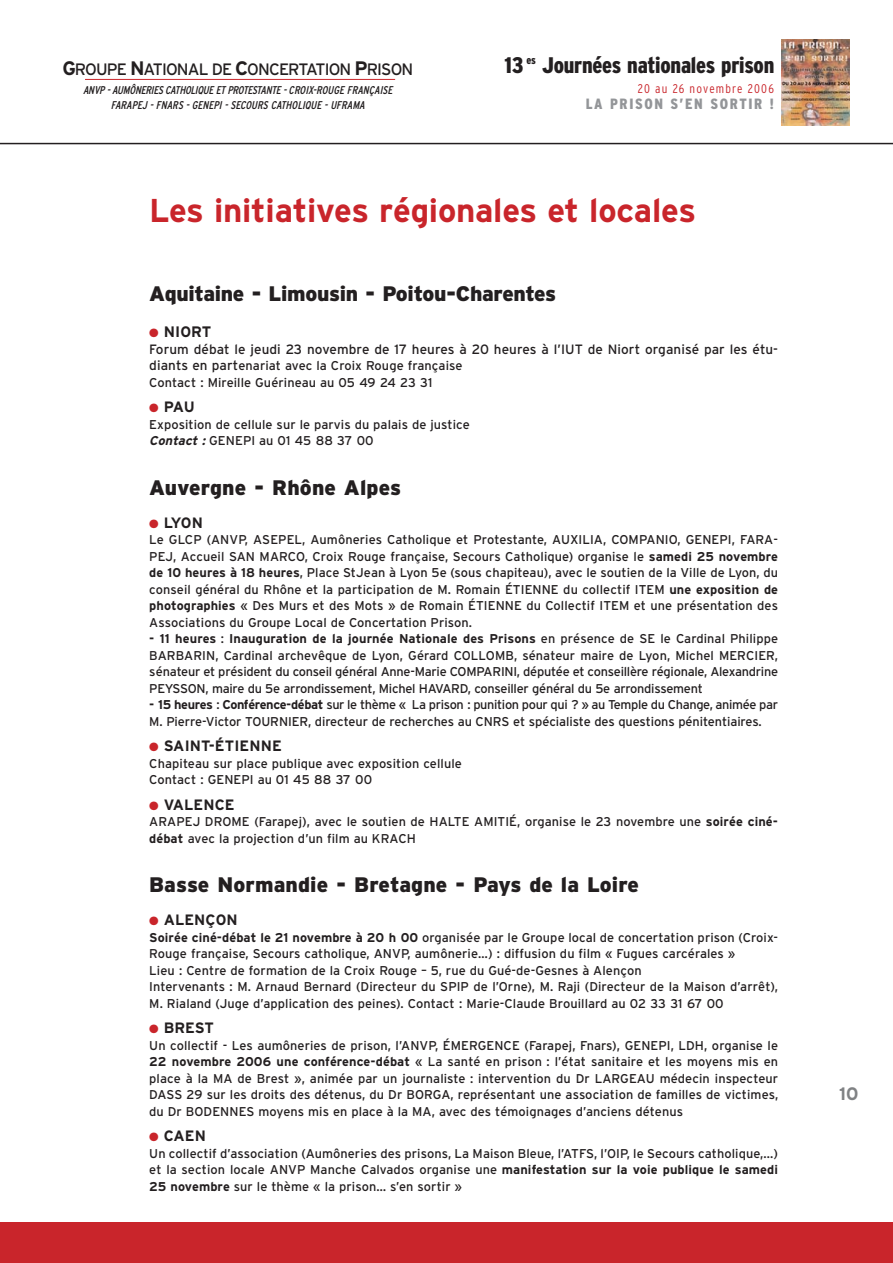
<style>
.page{position:relative;width:893px;height:1263px;background:#fff}
.page>*{position:absolute;margin:0;border:0;box-sizing:border-box;transform-origin:0 0}
.t1{font:700 33px "Interstate";letter-spacing:-.005em;color:#c9252b}
.t2{font:900 condensed 22.5px "Interstate";letter-spacing:-.01em;color:#231f20}
.t3{font:900 21px "Interstate";letter-spacing:-.01em;color:#231f20}
.t4{font:700 18px "Interstate";color:#808284}
.t5{font:16.5px "Interstate";letter-spacing:-.055em;color:#231f20}
.t6{font:700 15.15px "Interstate";letter-spacing:.005em;color:#231f20}
.t7{font:700 15px "Interstate";letter-spacing:.005em;color:#231f20}
.t8{font:900 condensed 14.85px "Interstate";letter-spacing:.11em;color:#939598}
.t9{font:13.5px "Interstate";letter-spacing:.005em;color:#231f20}
.t10{font:12.75px/16.5px "Interstate";letter-spacing:.005em;color:#231f20}
.t11{font:12.75px/16.5px "Interstate";letter-spacing:-.015em;color:#231f20}
.t12{font:300 condensed 12.6px "Interstate";letter-spacing:.095em;color:#c9252b}
.t13{font:italic condensed 11.25px/14.2px "Interstate";letter-spacing:-.01em;color:#231f20;text-align:center}
.s1{font-weight:700;font-size:19.5px}
.s2{color:#c9252b}
.s3{font-size:13.5px}
.s4{font-weight:700;font-style:italic}
.s5{font-weight:700}
</style>
<div class="page">
<div style="left:0;top:1223px;width:892px;height:40px;background:#c9252b"></div>
<img style="left:781px;top:39px;width:68px;height:86px">
<hr style="left:0;top:143px;width:892px;height:1px;background:#231f20">
<hr style="left:85px;top:79px;width:310px;height:1px;background:#c9252b">
<p class="t5" style="left:62px;top:63px;width:352px"><span class="s1">G</span>ROUPE <span class="s1">N</span>ATIONAL DE <span class="s1">C</span>ONCERTATION <span class="s1">P</span>RISON</p>
<p class="t13" style="left:83px;top:84px;width:311px">ANVP - AUMÔNERIES CATHOLIQUE ET PROTESTANTE - CROIX-ROUGE FRANÇAISE<br>FARAPEJ - FNARS - GENEPI - SECOURS CATHOLIQUE - UFRAMA</p>
<h2 class="t2" style="left:504px;top:56px;width:271px">13 <sup>es</sup> Journées nationales prison</h2>
<p class="t8" style="left:585px;top:98px;width:190px">LA PRISON S’EN SORTIR !</p>
<p class="t12" style="left:638px;top:83px;width:137px">20 au 26 novembre 2006</p>
<h1 class="t1" style="left:149px;top:198px;width:548px">Les initiatives régionales et locales</h1>
<h3 class="t3" style="left:149px;top:286px;width:408px">Aquitaine - Limousin - Poitou-Charentes</h3>
<p class="t6" style="left:149px;top:326px;width:64px"><span class="s2">●</span> NIORT</p>
<p class="t9" style="left:149px;top:344px;width:630px">Forum débat le jeudi 23 novembre de 17 heures à 20 heures à l’IUT de Niort organisé par les étu-</p>
<p class="t10" style="left:149px;top:359px;width:315px"><span class="s3">diants en part</span>enariat avec la Croix Rouge française<br>Contact : Mireille Guérineau au 05 49 24 23 31</p>
<p class="t7" style="left:149px;top:401px;width:47px"><span class="s2">●</span> PAU</p>
<p class="t10" style="left:149px;top:417px;width:322px">Exposition de cellule sur le parvis du palais de justice<br><span class="s4">Contact :</span> GENEPI au 01 45 88 37 00</p>
<h3 class="t3" style="left:149px;top:479px;width:253px">Auvergne - Rhône Alpes</h3>
<p class="t7" style="left:149px;top:517px;width:55px"><span class="s2">●</span> LYON</p>
<p class="t10" style="left:149px;top:533px;width:630px;text-align:justify">Le GLCP (ANVP, ASEPEL, Aumôneries Catholique et Protestante, AUXILIA, COMPANIO, GENEPI, FARA-PEJ, Accueil SAN MARCO, Croix Rouge française, Secours Catholique) organise le <span class="s5">samedi 25 novembre de 10 heures à 18 heures</span>, Place StJean à Lyon 5e (sous chapiteau), avec le soutien de la Ville de Lyon, du conseil général du Rhône et la participation de M. Romain ÉTIENNE du collectif ITEM <span class="s5">une exposition de photographies</span> « Des Murs et des Mots » de Romain ÉTIENNE du Collectif ITEM et une présentation des Associations du Groupe Local de Concertation Prison.</p>
<p class="t10" style="left:149px;top:632px;width:630px;text-align:justify"><span class="s5">- 11 heures</span> : <span class="s5">Inauguration de la journée Nationale des Prisons</span> en présence de SE le Cardinal Philippe BARBARIN, Cardinal archevêque de Lyon, Gérard COLLOMB, sénateur maire de Lyon, Michel MERCIER, sénateur et président du conseil général Anne-Marie COMPARINI, députée et conseillère régionale, Alexandrine PEYSSON, maire du 5e arrondissement, Michel HAVARD, conseiller général du 5e arrondissement</p>
<p class="t11" style="left:149px;top:698px;width:630px"><span class="s5">- 15 heures</span> : <span class="s5">Conférence-débat</span> sur le thème « La prison : punition pour qui ? » au Temple du Change, animée par<br>M. Pierre-Victor TOURNIER, directeur de recherches au CNRS et spécialiste des questions pénitentiaires.</p>
<p class="t7" style="left:149px;top:740px;width:134px"><span class="s2">●</span> SAINT-ÉTIENNE</p>
<p class="t10" style="left:149px;top:756px;width:314px">Chapiteau sur place publique avec exposition cellule<br>Contact : GENEPI au 01 45 88 37 00</p>
<p class="t7" style="left:149px;top:799px;width:87px"><span class="s2">●</span> VALENCE</p>
<p class="t10" style="left:149px;top:815px;width:630px">ARAPEJ DROME (Farapej), avec le soutien de HALTE AMITIÉ, organise le 23 novembre une <span class="s5">soirée ciné&shy;débat</span> avec la projection d’un film au KRACH</p>
<h3 class="t3" style="left:149px;top:877px;width:491px">Basse Normandie - Bretagne - Pays de la Loire</h3>
<p class="t7" style="left:149px;top:914px;width:90px"><span class="s2">●</span> ALENÇON</p>
<p class="t10" style="left:149px;top:930px;width:630px"><span class="s5">Soirée ciné-débat le 21 novembre à 20 h 00</span> organisée par le Groupe local de concertation prison (Croix-Rouge française, Secours catholique, ANVP, aumônerie…) : diffusion du film « Fugues carcérales »<br>Lieu : Centre de formation de la Croix Rouge – 5, rue du Gué-de-Gesnes à Alençon<br>Intervenants : M. Arnaud Bernard (Directeur du SPIP de l’Orne), M. Raji (Directeur de la Maison d’arrêt), M. Rialand (Juge d’application des peines). Contact : Marie-Claude Brouillard au 02 33 31 67 00</p>
<p class="t7" style="left:149px;top:1022px;width:66px"><span class="s2">●</span> BREST</p>
<p class="t10" style="left:149px;top:1038px;width:630px;text-align:justify">Un collectif - Les aumôneries de prison, l’ANVP, ÉMERGENCE (Farapej, Fnars), GENEPI, LDH, organise le <span class="s5">22 novembre 2006 une conférence-débat</span> « La santé en prison : l’état sanitaire et les moyens mis en place à la MA de Brest », animée par un journaliste : intervention du Dr LARGEAU médecin inspecteur DASS 29 sur les droits des détenus, du Dr BORGA, représentant une association de familles de victimes, du Dr BODENNES moyens mis en place à la MA, avec des témoignages d’anciens détenus</p>
<p class="t7" style="left:149px;top:1130px;width:58px"><span class="s2">●</span> CAEN</p>
<p class="t10" style="left:149px;top:1146px;width:630px;text-align:justify">Un collectif d’association (Aumôneries des prisons, La Maison Bleue, l’ATFS, l’OIP, le Secours catholique,...) et la section locale ANVP Manche Calvados organise une <span class="s5">manifestation sur la voie publique le samedi 25 novembre</span> sur le thème « la prison… s’en sortir »</p>
<h3 class="t4" style="left:839px;top:1087px;width:21px">10</h3>
</div>
